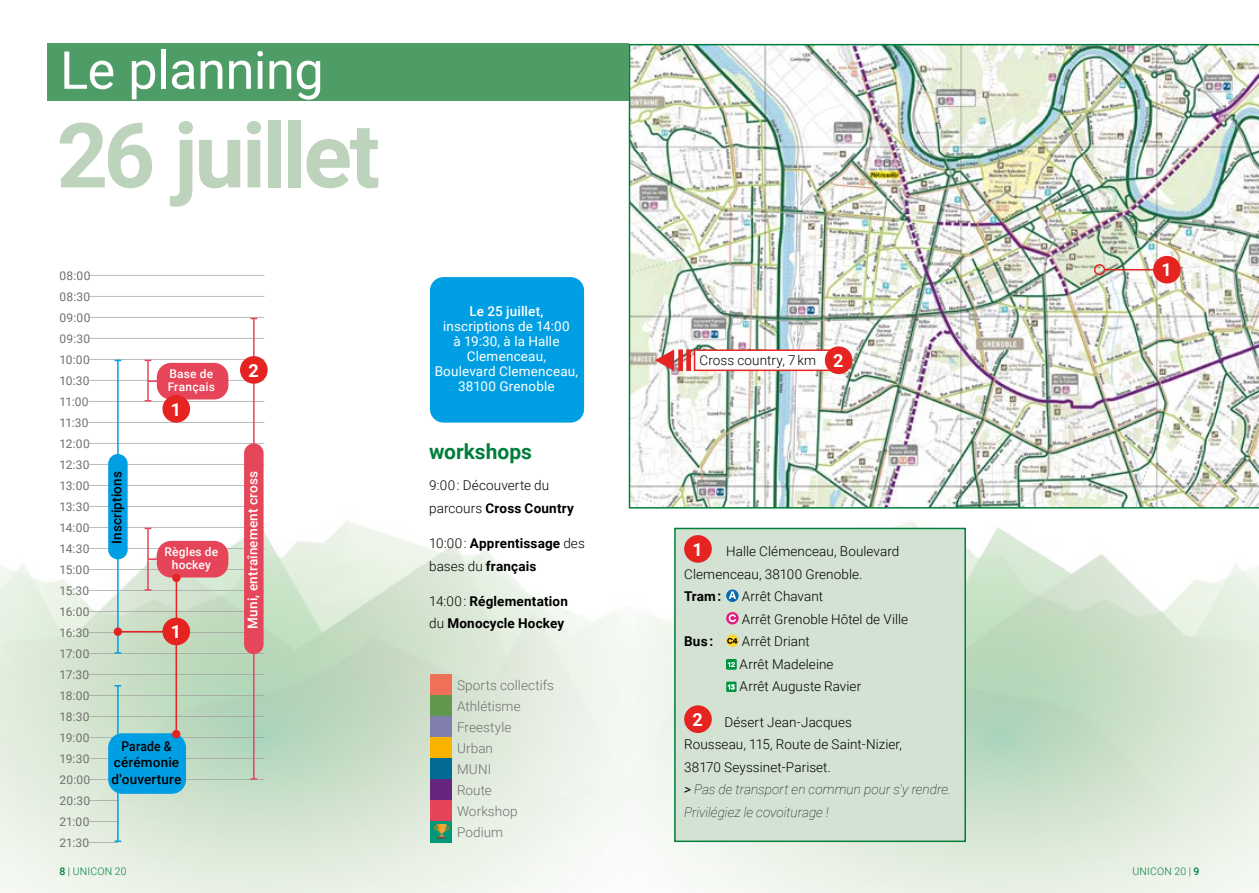
<style>
.page{position:relative;width:1259px;height:893px;background:#fff}
.page>*{position:absolute;margin:0;border:0;box-sizing:border-box;transform-origin:0 0}
.t1{font:700 90px "Roboto";letter-spacing:-.035em;color:#bdd3bc}
.t2{font:52.35px "Roboto";letter-spacing:-.01em;color:#fff}
.t3{font:700 21px "Roboto";color:#007e3a}
.t4{font:700 18px "Roboto";color:#fff}
.t5{font:300 13.5px/22.5px "Roboto";letter-spacing:.005em;color:#000}
.t6{font:700 13.5px/22.5px "Roboto";letter-spacing:.015em;color:#000}
.t7{font:13.5px/15px "Roboto";letter-spacing:.01em;color:#fff;text-align:center}
.t8{font:300 13.5px/21px "Roboto";letter-spacing:.005em;color:#706f6f}
.t9{font:500 13.5px "Roboto";letter-spacing:.01em;color:#fff}
.t10{font:500 13.5px/16.5px "Roboto";letter-spacing:.015em;color:#000;text-align:center;scale:.9 1}
.t11{font:500 13.5px "Roboto";letter-spacing:.015em;color:#000}
.t12{font:12px/21px "Roboto";letter-spacing:.02em;color:#706f6f}
.t13{font:500 12px/13.5px "Roboto";letter-spacing:.015em;color:#fff}
.t14{font:300 10.5px "Roboto";letter-spacing:.02em;color:#007e3a}
.s1{font-weight:700;font-size:18px;color:#fff}
.s2{font-weight:700}
.s3{font-weight:300}
.s4{font-weight:400;font-style:italic}
.s5{font-weight:100;font-style:italic}
.s6{font-weight:500}
</style>
<div class="page">
<img style="left:0;top:308px;width:1259px;height:585px">
<hr style="left:89px;top:275px;width:175px;height:1px;background:#9d9d9c">
<hr style="left:89px;top:443px;width:175px;height:1px;background:#9d9d9c">
<hr style="left:89px;top:611px;width:175px;height:1px;background:#9d9d9c">
<hr style="left:89px;top:779px;width:175px;height:1px;background:#9d9d9c">
<hr style="left:89px;top:359px;width:175px;height:1px;background:#9d9d9c">
<hr style="left:89px;top:527px;width:175px;height:1px;background:#9d9d9c">
<hr style="left:89px;top:695px;width:175px;height:1px;background:#9d9d9c">
<hr style="left:89px;top:317px;width:175px;height:1px;background:#9d9d9c">
<hr style="left:89px;top:485px;width:175px;height:1px;background:#9d9d9c">
<hr style="left:89px;top:653px;width:175px;height:1px;background:#9d9d9c">
<svg style="left:89px;top:821px;width:28px;height:1px"></svg>
<hr style="left:89px;top:401px;width:175px;height:1px;background:#9d9d9c">
<hr style="left:89px;top:569px;width:175px;height:1px;background:#9d9d9c">
<hr style="left:89px;top:737px;width:175px;height:1px;background:#9d9d9c">
<hr style="left:89px;top:296px;width:175px;height:1px;background:#9d9d9c">
<hr style="left:89px;top:464px;width:175px;height:1px;background:#9d9d9c">
<hr style="left:89px;top:632px;width:175px;height:1px;background:#9d9d9c">
<svg style="left:89px;top:800px;width:28px;height:1px"></svg>
<hr style="left:89px;top:380px;width:175px;height:1px;background:#9d9d9c">
<hr style="left:89px;top:548px;width:175px;height:1px;background:#9d9d9c">
<hr style="left:89px;top:716px;width:175px;height:1px;background:#9d9d9c">
<hr style="left:89px;top:338px;width:175px;height:1px;background:#9d9d9c">
<hr style="left:89px;top:506px;width:175px;height:1px;background:#9d9d9c">
<hr style="left:89px;top:674px;width:175px;height:1px;background:#9d9d9c">
<hr style="left:89px;top:422px;width:175px;height:1px;background:#9d9d9c">
<hr style="left:89px;top:590px;width:175px;height:1px;background:#9d9d9c">
<hr style="left:89px;top:758px;width:175px;height:1px;background:#9d9d9c">
<img style="left:629px;top:44px;width:630px;height:465px">
<div style="left:47px;top:43px;width:582px;height:57px;background:#4e9d67"></div>
<div style="left:1094px;top:264px;width:11px;height:11px;border:2px solid #e52421;border-radius:50%"></div>
<hr style="left:1104px;top:269px;width:60px;height:1px;background:#e52421">
<div style="left:1153px;top:256px;width:27px;height:28px;background:#e52421;border-radius:50%"></div>
<div style="left:431px;top:674px;width:21px;height:21px;background:#ee7058"></div>
<div style="left:431px;top:695px;width:21px;height:21px;background:#62974f"></div>
<div style="left:431px;top:716px;width:21px;height:21px;background:#807eae"></div>
<div style="left:431px;top:737px;width:21px;height:21px;background:#fab200"></div>
<div style="left:431px;top:758px;width:21px;height:21px;background:#016b95"></div>
<div style="left:431px;top:779px;width:21px;height:21px;background:#652581"></div>
<div style="left:431px;top:800px;width:21px;height:21px;background:#e64459"></div>
<svg style="left:431px;top:821px;width:21px;height:21px"></svg>
<div style="left:694px;top:350px;width:139px;height:20px;background:#fff"></div>
<div style="left:694px;top:349px;width:140px;height:22px;border:2px solid #e52421"></div>
<svg style="left:686px;top:349px;width:5px;height:22px"></svg>
<svg style="left:678px;top:349px;width:5px;height:22px"></svg>
<svg style="left:654px;top:348px;width:21px;height:24px"></svg>
<div style="left:825px;top:346px;width:27px;height:28px;background:#e52421;border-radius:50%"></div>
<hr style="left:253px;top:319px;width:2px;height:460px;background:#e64459">
<svg style="left:250px;top:778px;width:7px;height:2px"></svg>
<div style="left:245px;top:444px;width:18px;height:209px;background:#e54659;border-radius:9px"></div>
<div style="left:244px;top:443px;width:19px;height:211px;border:2px solid #e64459;border-radius:9px"></div>
<div style="left:240px;top:356px;width:28px;height:28px;background:#e52421;border-radius:50%"></div>
<hr style="left:117px;top:686px;width:2px;height:155px;background:#009fe3">
<svg style="left:89px;top:840px;width:32px;height:3px"></svg>
<div style="left:109px;top:734px;width:76px;height:59px;background:#009fe3;border-radius:14px"></div>
<div style="left:108px;top:733px;width:78px;height:61px;border:2px solid #009fe3;border-radius:14px"></div>
<hr style="left:147px;top:360px;width:2px;height:41px;background:#e64459">
<hr style="left:147px;top:528px;width:2px;height:62px;background:#e64459">
<div style="left:158px;top:364px;width:70px;height:35px;background:#e64459;border-radius:14px"></div>
<div style="left:157px;top:363px;width:71px;height:36px;border:2px solid #e64459;border-radius:14px"></div>
<div style="left:158px;top:542px;width:70px;height:35px;background:#e64459;border-radius:14px"></div>
<div style="left:157px;top:541px;width:71px;height:36px;border:2px solid #e64459;border-radius:14px"></div>
<svg style="left:148px;top:380px;width:12px;height:2px"></svg>
<svg style="left:148px;top:558px;width:12px;height:2px"></svg>
<div style="left:675px;top:528px;width:290px;height:313px;background:#d3e2d3"></div>
<svg style="left:726px;top:589px;width:12px;height:13px"></svg>
<svg style="left:728px;top:591px;width:8px;height:8px"></svg>
<svg style="left:726px;top:612px;width:12px;height:12px"></svg>
<svg style="left:728px;top:614px;width:8px;height:8px"></svg>
<svg style="left:726px;top:634px;width:12px;height:13px"></svg>
<svg style="left:727px;top:638px;width:10px;height:6px"></svg>
<div style="left:726px;top:659px;width:10px;height:10px;background:#00943f"></div>
<svg style="left:728px;top:662px;width:7px;height:5px"></svg>
<svg style="left:726px;top:682px;width:10px;height:10px"></svg>
<svg style="left:728px;top:685px;width:6px;height:5px"></svg>
<div style="left:674px;top:528px;width:292px;height:314px;border:2px solid #007e3a"></div>
<div style="left:684px;top:535px;width:28px;height:28px;background:#e52421;border-radius:50%"></div>
<div style="left:684px;top:705px;width:28px;height:28px;background:#e52421;border-radius:50%"></div>
<hr style="left:117px;top:360px;width:2px;height:293px;background:#009fe3">
<div style="left:109px;top:455px;width:18px;height:104px;background:#009fe3;border-radius:9px"></div>
<div style="left:108px;top:454px;width:20px;height:105px;border:2px solid #009fe3;border-radius:9px"></div>
<div style="left:430px;top:277px;width:154px;height:146px;background:#009fe3;border-radius:14px"></div>
<svg style="left:114px;top:630px;width:64px;height:106px;background:#bed3bf"></svg>
<div style="left:114px;top:627px;width:8px;height:9px;background:#e52421;border-radius:50%"></div>
<div style="left:172px;top:730px;width:8px;height:8px;background:#e52421;border-radius:50%"></div>
<div style="left:162px;top:395px;width:28px;height:28px;background:#e52421;border-radius:50%"></div>
<hr style="left:176px;top:578px;width:1px;height:53px;background:#e52421">
<div style="left:172px;top:574px;width:9px;height:8px;background:#e52421;border-radius:50%"></div>
<div style="left:162px;top:618px;width:28px;height:27px;background:#e52421;border-radius:50%"></div>
<svg style="left:435px;top:825px;width:13px;height:13px"></svg>
<h2 class="t2" style="left:60px;top:33px;width:265px">Le planning</h2>
<h1 class="t1" style="left:57px;top:92px;width:325px">26 juillet</h1>
<p class="t12" style="left:60px;top:265px;width:32px">08:00<br>08:30<br>09:00<br>09:30<br>10:00<br>10:30<br>11:00<br>11:30<br>12:00<br>12:30<br>13:00<br>13:30<br>14:00<br>14:30<br>15:00<br>15:30<br>16:00<br>16:30<br>17:00<br>17:30<br>18:00<br>18:30<br>19:00<br>19:30<br>20:00<br>20:30<br>21:00<br>21:30</p>
<p class="t13" style="left:168px;top:366px;width:49px">Base de<br>Français</p>
<h3 class="t4" style="left:171px;top:397px;width:12px">1</h3>
<h3 class="t4" style="left:248px;top:358px;width:12px">2</h3>
<p class="t9" style="left:469px;top:302px;width:75px">Le 25 juillet,</p>
<p class="t7" style="left:435px;top:318px;width:145px">inscriptions de 14:00<br>à 19:30, à la Halle<br>Clemenceau,<br>Boulevard Clemenceau,<br>38100 Grenoble</p>
<p class="t5" style="left:699px;top:349px;width:145px">Cross country, 7 km <span class="s1">2</span></p>
<h3 class="t3" style="left:429px;top:437px;width:104px">workshops</h3>
<p class="t5" style="left:429px;top:474px;width:146px">9:00 : Découverte du parcours <span class="s2">Cross Country</span></p>
<p class="t6" style="left:429px;top:532px;width:157px"><span class="s3">10:00 :</span> Apprentissage <span class="s3">des bases du</span> français</p>
<p class="t6" style="left:429px;top:589px;width:140px"><span class="s3">14:00 :</span> Réglementation <span class="s3">du</span> Monocycle Hockey</p>
<p class="t9" style="left:243px;top:629px;width:159px;rotate:-90deg">Muni, entraînement cross</p>
<p class="t11" style="left:107px;top:544px;width:74px;rotate:-90deg">Inscriptions</p>
<h3 class="t4" style="left:692px;top:537px;width:12px">1</h3>
<p class="t13" style="left:164px;top:544px;width:55px;text-align:center">Règles de hockey</p>
<p class="t5" style="left:684px;top:540px;width:217px;text-indent:42px">Halle Clémenceau, Boulevard<br>Clemenceau, 38100 Grenoble.</p>
<p class="t6" style="left:684px;top:585px;width:39px">Tram :</p>
<p class="t5" style="left:742px;top:585px;width:168px">Arrêt Chavant<br>Arrêt Grenoble Hôtel de Ville</p>
<p class="t6" style="left:684px;top:630px;width:30px">Bus :</p>
<p class="t5" style="left:739px;top:630px;width:123px">Arrêt Driant<br>Arrêt Madeleine<br>Arrêt Auguste Ravier</p>
<p class="t5" style="left:684px;top:710px;width:268px;text-indent:40px">Désert Jean-Jacques<br>Rousseau, 115, Route de Saint-Nizier,<br>38170 Seyssinet-Pariset.<br><span class="s4">&gt;</span> <span class="s5">Pas de transport en commun pour s'y rendre.<br>Privilégiez le covoiturage !</span></p>
<h3 class="t4" style="left:171px;top:619px;width:12px">1</h3>
<p class="t8" style="left:457px;top:674px;width:98px">Sports collectifs<br>Athlétisme<br>Freestyle<br>Urban<br>MUNI<br>Route<br>Workshop<br>Podium</p>
<h3 class="t4" style="left:692px;top:707px;width:12px">2</h3>
<p class="t10" style="left:112px;top:737px;width:79px">Parade &amp; cérémonie d'ouverture</p>
<h3 class="t4" style="left:1161px;top:257px;width:12px">1</h3>
<p class="t14" style="left:60px;top:864px;width:69px"><span class="s6">8</span> | UNICON 20</p>
<p class="t14" style="left:1132px;top:864px;width:69px">UNICON 20 | <span class="s6">9</span></p>
</div>
